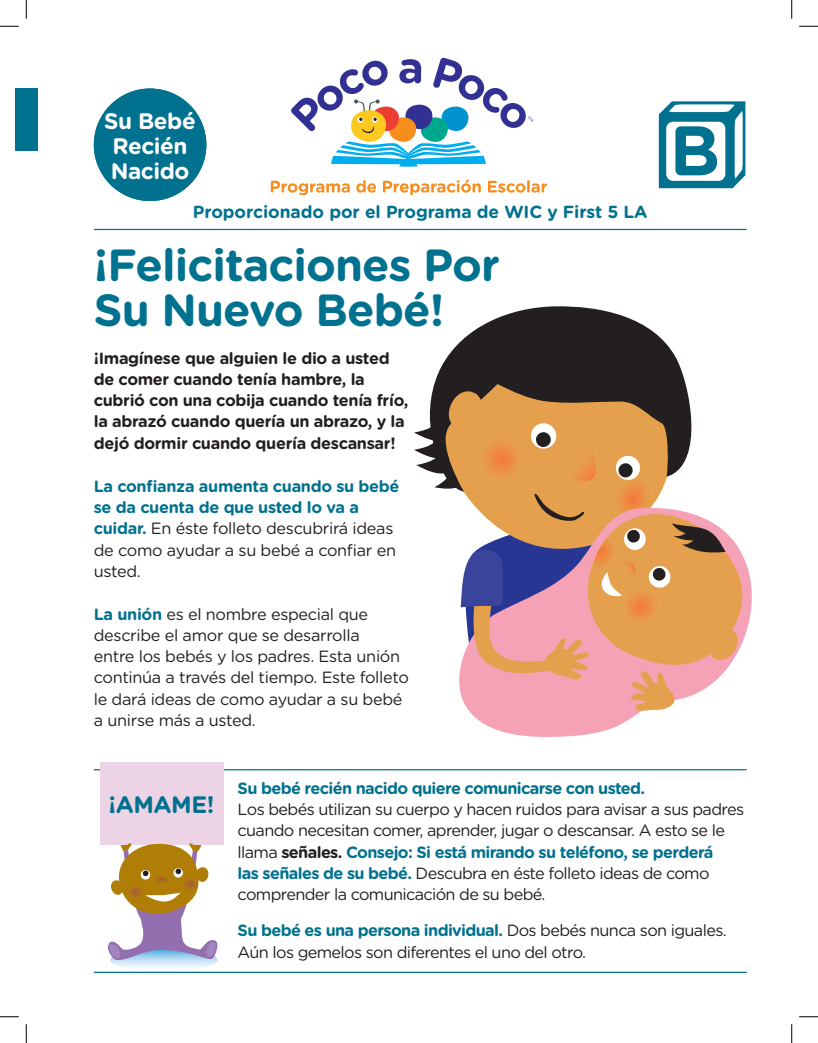
<style>
.page{position:relative;width:818px;height:1043px;background:#fff}
.page>*{position:absolute;margin:0;border:0;box-sizing:border-box;transform-origin:0 0}
.t1{font:700 70px "Gotham Rounded";color:#00718e}
.t2{font:700 45px "Gotham Rounded";letter-spacing:-.02em;color:#00718e}
.t3{font:700 23.75px "Gotham Rounded";letter-spacing:-.02em;color:#00718e}
.t4{font:700 22.5px/25px "Gotham Rounded";letter-spacing:-.02em;color:#fff}
.t5{font:700 17.5px "Gotham Rounded";letter-spacing:-.005em;color:#00718e}
.t6{font:16.25px/21.2px "Gotham Rounded";letter-spacing:-.04em;color:#231f20}
.t7{font:16.25px/21.2px "Gotham Rounded";letter-spacing:-.02em;color:#231f20}
.t8{font:700 16.25px/21.2px "Gotham Rounded";letter-spacing:-.02em;color:#231f20}
.t9{font:700 16.25px "Gotham Rounded";letter-spacing:-.04em;color:#00718e}
.t10{font:700 16.25px/23.8px "Gotham Rounded";letter-spacing:-.02em;color:#fff;text-align:center}
.s1{font-weight:700;color:#00718e}
.s2{font-weight:700}
</style>
<div class="page">
<hr style="left:94px;top:229px;width:652px;height:1px;background:#00718e">
<svg style="left:271px;top:181px;width:79px;height:14px"></svg>
<svg style="left:356px;top:180px;width:20px;height:13px"></svg>
<svg style="left:383px;top:180px;width:98px;height:15px"></svg>
<svg style="left:488px;top:180px;width:59px;height:13px"></svg>
<svg style="left:291px;top:58px;width:242px;height:109px"></svg>
<svg style="left:658px;top:101px;width:87px;height:87px"></svg>
<div style="left:94px;top:88px;width:112px;height:113px;background:#00718e;border-radius:50%"></div>
<hr style="left:94px;top:769px;width:652px;height:1px;background:#00718e">
<div style="left:15px;top:88px;width:23px;height:62px;background:#00718e"></div>
<svg style="left:435px;top:306px;width:250px;height:75px;fill:#231f20"></svg>
<svg style="left:469px;top:711px;width:173px;height:26px;fill:#f6a2b6"></svg>
<svg style="left:414px;top:381px;width:337px;height:330px"></svg>
<div style="left:100px;top:762px;width:123px;height:83px;background:#ecd4e6"></div>
<svg style="left:107px;top:843px;width:111px;height:125px"></svg>
<hr style="left:94px;top:971px;width:652px;height:1px;background:#00718e">
<svg style="left:0;top:25px;width:19px;height:2px"></svg>
<svg style="left:799px;top:25px;width:19px;height:2px"></svg>
<svg style="left:0;top:1016px;width:19px;height:1px"></svg>
<svg style="left:799px;top:1016px;width:19px;height:1px"></svg>
<svg style="left:25px;top:0;width:2px;height:19px"></svg>
<svg style="left:25px;top:1024px;width:2px;height:18px"></svg>
<svg style="left:791px;top:0;width:1px;height:19px"></svg>
<svg style="left:791px;top:1024px;width:1px;height:18px"></svg>
<p class="t4" style="left:104px;top:107px;width:93px">Su Bebé<br>Recién<br>Nacido</p>
<p class="t10" style="left:100px;top:109px;width:102px">Sus últimas<br>Semanas del<br>Embarazo</p>
<p class="t5" style="left:193px;top:199px;width:456px">Proporcionado por el Programa de WIC y First 5 LA</p>
<p class="t2" style="left:94px;top:232px;width:407px">¡Felicitaciones Por</p>
<p class="t2" style="left:94px;top:277px;width:352px">Su Nuevo Bebé!</p>
<p class="t8" style="left:94px;top:346px;width:316px">¡Imagínese que alguien le dio a usted de comer cuando tenía hambre, la cubrió con una cobija cuando tenía frío, la abrazó cuando quería un abrazo, y la dejó dormir cuando quería descansar!</p>
<p class="t7" style="left:94px;top:475px;width:307px"><span class="s1">La confianza aumenta cuando su bebé se da cuenta de que usted lo va a cuidar.</span> En éste folleto descubrirá ideas de como ayudar a su bebé a confiar en usted.</p>
<p class="t7" style="left:94px;top:602px;width:317px"><span class="s1">La unión</span> es el nombre especial que describe el amor que se desarrolla<br>entre los bebés y los padres. Esta unión continúa a través del tiempo. Este folleto le dará ideas de como ayudar a su bebé a unirse más a usted.</p>
<p class="t1" style="left:669px;top:99px;width:52px">B</p>
<p class="t3" style="left:108px;top:786px;width:108px">¡AMAME!</p>
<p class="t9" style="left:238px;top:776px;width:409px">Su bebé recién nacido quiere comunicarse con usted.</p>
<p class="t6" style="left:238px;top:798px;width:508px">Los bebés utilizan su cuerpo y hacen ruidos para avisar a sus padres cuando necesitan comer, aprender, jugar o descansar. A esto se le llama <span class="s2">señales.</span> <span class="s1">Consejo: Si está mirando su teléfono, se perderá<br>las señales de su bebé.</span> Descubra en éste folleto ideas de como comprender la comunicación de su bebé.</p>
<p class="t6" style="left:238px;top:919px;width:490px"><span class="s1">Su bebé es una persona individual.</span> Dos bebés nunca son iguales.<br>Aún los gemelos son diferentes el uno del otro.</p>
</div>
